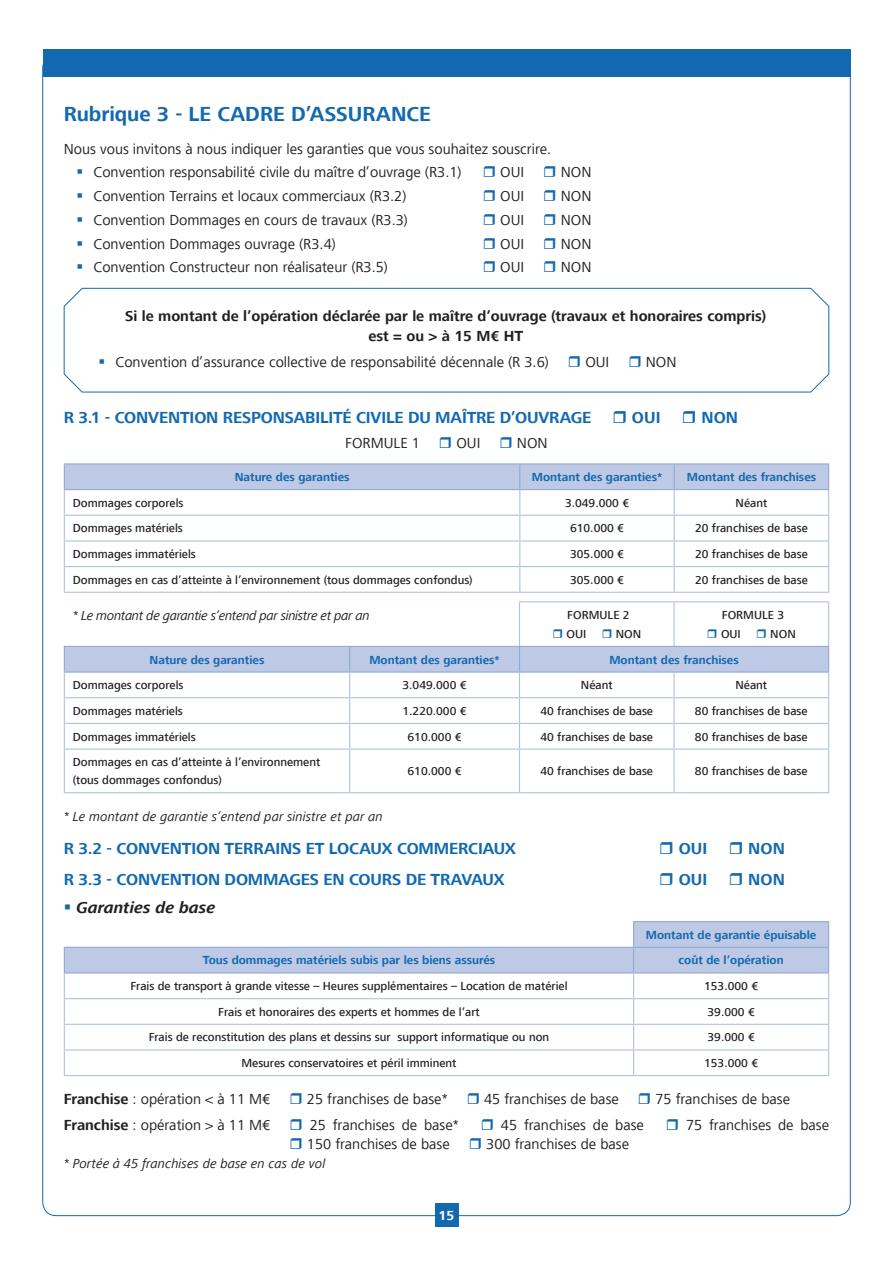
<style>
.page{position:relative;width:893px;height:1263px;background:#fff}
.page>*{position:absolute;margin:0;border:0;box-sizing:border-box;transform-origin:0 0}
.t1{font:700 21px "Frutiger Next LT";color:#1369b0}
.t2{font:700 16.5px "Frutiger Next LT";letter-spacing:-.01em;color:#1369b0}
.t3{font:italic 700 16.5px "Frutiger Next LT";color:#231f20}
.t4{font:15px "Frutiger Next LT";color:#231f20}
.t5{font:700 15px/20.4px "Frutiger Next LT";color:#231f20;text-align:center}
.t6{font:italic 13.5px "Frutiger Next LT";color:#231f20}
.t7{font:italic 13.5px "Frutiger Next LT";letter-spacing:-.03em;color:#231f20}
.t8{font:700 13.5px "Frutiger Next LT";color:#fff}
.t9{font:500 12px/18.9px "Frutiger Next LT";color:#231f20}
.t10{font:700 12px "Frutiger Next LT";color:#1369b0}
.s1{color:#1369b0}
.s2{font-weight:700}
</style>
<div class="page">
<div style="left:43px;top:49px;width:807px;height:27px;background:#1369b0"></div>
<div style="left:434px;top:1203px;width:24px;height:24px;background:#1369b0"></div>
<svg style="left:63px;top:287px;width:767px;height:106px"></svg>
<hr style="left:64px;top:463px;width:456px;height:1px;background:#91a9d4">
<hr style="left:520px;top:463px;width:154px;height:1px;background:#91a9d4">
<hr style="left:674px;top:463px;width:155px;height:1px;background:#91a9d4">
<svg style="left:64px;top:464px;width:765px;height:128px"></svg>
<hr style="left:64px;top:592px;width:456px;height:1px;background:#b2c1e1">
<hr style="left:520px;top:592px;width:154px;height:1px;background:#b2c1e1">
<hr style="left:674px;top:592px;width:155px;height:1px;background:#b2c1e1">
<hr style="left:519px;top:601px;width:155px;height:1px;background:#b2c1e1">
<hr style="left:519px;top:602px;width:1px;height:44px;background:#b2c1e1">
<hr style="left:674px;top:601px;width:155px;height:1px;background:#b2c1e1">
<hr style="left:673px;top:602px;width:2px;height:44px;background:#b2c1e1">
<hr style="left:828px;top:602px;width:1px;height:44px;background:#b2c1e1">
<hr style="left:64px;top:748px;width:286px;height:2px;background:#b2c1e1">
<hr style="left:64px;top:750px;width:1px;height:42px;background:#b2c1e1">
<hr style="left:350px;top:748px;width:169px;height:2px;background:#b2c1e1">
<hr style="left:349px;top:750px;width:1px;height:42px;background:#b2c1e1">
<hr style="left:519px;top:748px;width:155px;height:2px;background:#b2c1e1">
<hr style="left:519px;top:750px;width:1px;height:42px;background:#b2c1e1">
<hr style="left:674px;top:748px;width:155px;height:2px;background:#b2c1e1">
<hr style="left:673px;top:750px;width:2px;height:42px;background:#b2c1e1">
<hr style="left:828px;top:750px;width:1px;height:42px;background:#b2c1e1">
<hr style="left:64px;top:792px;width:286px;height:1px;background:#b2c1e1">
<hr style="left:350px;top:792px;width:169px;height:1px;background:#b2c1e1">
<hr style="left:519px;top:792px;width:155px;height:1px;background:#b2c1e1">
<hr style="left:674px;top:792px;width:155px;height:1px;background:#b2c1e1">
<svg style="left:64px;top:646px;width:765px;height:102px"></svg>
<hr style="left:519px;top:671px;width:155px;height:2px;background:#91a9d4">
<hr style="left:674px;top:671px;width:155px;height:2px;background:#91a9d4">
<hr style="left:64px;top:1075px;width:570px;height:1px;background:#b2c1e1">
<hr style="left:634px;top:1075px;width:195px;height:1px;background:#b2c1e1">
<hr style="left:633px;top:921px;width:196px;height:1px;background:#91a9d4">
<svg style="left:64px;top:922px;width:765px;height:153px"></svg>
<hr style="left:634px;top:947px;width:195px;height:1px;background:#91a9d4">
<svg style="left:553px;top:356px;width:27px;height:12px"></svg>
<svg style="left:613px;top:356px;width:27px;height:12px"></svg>
<h1 class="t1" style="left:64px;top:103px;width:369px">Rubrique 3 - LE CADRE D’ASSURANCE</h1>
<p class="t4" style="left:64px;top:140px;width:489px">Nous vous invitons à nous indiquer les garanties que vous souhaitez souscrire.</p>
<p class="t4" style="left:77px;top:164px;width:387px"><span class="s1">▪</span> Convention responsabilité civile du maître d’ouvrage (R3.1)</p>
<p class="t4" style="left:500px;top:164px;width:25px">OUI</p>
<p class="t4" style="left:561px;top:164px;width:32px">NON</p>
<p class="t4" style="left:77px;top:188px;width:331px"><span class="s1">▪</span> Convention Terrains et locaux commerciaux (R3.2)</p>
<p class="t4" style="left:500px;top:188px;width:25px">OUI</p>
<p class="t4" style="left:561px;top:188px;width:32px">NON</p>
<p class="t4" style="left:77px;top:212px;width:333px"><span class="s1">▪</span> Convention Dommages en cours de travaux (R3.3)</p>
<p class="t4" style="left:500px;top:212px;width:25px">OUI</p>
<p class="t4" style="left:561px;top:212px;width:32px">NON</p>
<p class="t4" style="left:77px;top:235px;width:261px"><span class="s1">▪</span> Convention Dommages ouvrage (R3.4)</p>
<p class="t4" style="left:500px;top:235px;width:25px">OUI</p>
<p class="t4" style="left:561px;top:235px;width:32px">NON</p>
<p class="t4" style="left:77px;top:259px;width:313px"><span class="s1">▪</span> Convention Constructeur non réalisateur (R3.5)</p>
<p class="t4" style="left:500px;top:259px;width:25px">OUI</p>
<p class="t4" style="left:561px;top:259px;width:32px">NON</p>
<p class="t5" style="left:125px;top:306px;width:643px">Si le montant de l’opération déclarée par le maître d’ouvrage (travaux et honoraires compris) est = ou &gt; à 15 M€ HT</p>
<p class="t4" style="left:99px;top:354px;width:452px"><span class="s1">▪</span> Convention d’assurance collective de responsabilité décennale (R 3.6)</p>
<p class="t4" style="left:585px;top:354px;width:25px">OUI</p>
<p class="t4" style="left:646px;top:354px;width:32px">NON</p>
<h2 class="t2" style="left:64px;top:408px;width:529px">R 3.1 - CONVENTION RESPONSABILITÉ CIVILE DU MAÎTRE D’OUVRAGE</h2>
<h2 class="t2" style="left:632px;top:408px;width:30px">OUI</h2>
<h2 class="t2" style="left:701px;top:408px;width:38px">NON</h2>
<p class="t4" style="left:345px;top:435px;width:76px">FORMULE 1</p>
<p class="t4" style="left:456px;top:435px;width:25px">OUI</p>
<p class="t4" style="left:517px;top:435px;width:32px">NON</p>
<p class="t10" style="left:235px;top:470px;width:116px">Nature des garanties</p>
<p class="t10" style="left:532px;top:470px;width:132px">Montant des garanties*</p>
<p class="t10" style="left:687px;top:470px;width:131px">Montant des franchises</p>
<p class="t9" style="left:73px;top:493px;width:112px">Dommages corporels</p>
<p class="t9" style="left:565px;top:493px;width:66px">3.049.000 €</p>
<p class="t9" style="left:736px;top:493px;width:33px">Néant</p>
<p class="t9" style="left:73px;top:519px;width:112px">Dommages matériels</p>
<p class="t9" style="left:570px;top:519px;width:55px">610.000 €</p>
<p class="t9" style="left:695px;top:519px;width:114px">20 franchises de base</p>
<p class="t9" style="left:73px;top:545px;width:124px">Dommages immatériels</p>
<p class="t9" style="left:570px;top:545px;width:55px">305.000 €</p>
<p class="t9" style="left:695px;top:545px;width:114px">20 franchises de base</p>
<p class="t9" style="left:73px;top:570px;width:401px">Dommages en cas d’atteinte à l’environnement (tous dommages confondus)</p>
<p class="t9" style="left:570px;top:570px;width:55px">305.000 €</p>
<p class="t9" style="left:695px;top:570px;width:114px">20 franchises de base</p>
<p class="t7" style="left:73px;top:608px;width:298px">* Le montant de garantie s’entend par sinistre et par an</p>
<p class="t9" style="left:566px;top:606px;width:65px">FORMULE 2<br>OUI</p>
<p class="t9" style="left:721px;top:606px;width:65px">FORMULE 3<br>OUI</p>
<p class="t9" style="left:616px;top:624px;width:27px">NON</p>
<p class="t9" style="left:770px;top:624px;width:27px">NON</p>
<p class="t10" style="left:150px;top:653px;width:116px">Nature des garanties</p>
<p class="t10" style="left:369px;top:653px;width:132px">Montant des garanties*</p>
<p class="t10" style="left:609px;top:653px;width:131px">Montant des franchises</p>
<p class="t9" style="left:73px;top:676px;width:112px">Dommages corporels</p>
<p class="t9" style="left:402px;top:676px;width:66px">3.049.000 €</p>
<p class="t9" style="left:581px;top:676px;width:33px">Néant</p>
<p class="t9" style="left:735px;top:676px;width:33px">Néant</p>
<p class="t9" style="left:73px;top:701px;width:112px">Dommages matériels</p>
<p class="t9" style="left:402px;top:701px;width:66px">1.220.000 €</p>
<p class="t9" style="left:540px;top:701px;width:114px">40 franchises de base</p>
<p class="t9" style="left:695px;top:701px;width:114px">80 franchises de base</p>
<p class="t9" style="left:73px;top:727px;width:124px">Dommages immatériels</p>
<p class="t9" style="left:408px;top:727px;width:55px">610.000 €</p>
<p class="t9" style="left:540px;top:727px;width:114px">40 franchises de base</p>
<p class="t9" style="left:695px;top:727px;width:114px">80 franchises de base</p>
<p class="t9" style="left:73px;top:753px;width:249px;line-height:18px">Dommages en cas d’atteinte à l’environnement (tous dommages confondus)</p>
<p class="t9" style="left:408px;top:762px;width:55px">610.000 €</p>
<p class="t9" style="left:540px;top:762px;width:114px">40 franchises de base</p>
<p class="t9" style="left:695px;top:762px;width:114px">80 franchises de base</p>
<p class="t6" style="left:64px;top:809px;width:321px">* Le montant de garantie s’entend par sinistre et par an</p>
<h2 class="t2" style="left:64px;top:839px;width:454px">R 3.2 - CONVENTION TERRAINS ET LOCAUX COMMERCIAUX</h2>
<h2 class="t2" style="left:679px;top:839px;width:30px">OUI</h2>
<h2 class="t2" style="left:748px;top:839px;width:38px">NON</h2>
<h2 class="t2" style="left:64px;top:870px;width:442px">R 3.3 - CONVENTION DOMMAGES EN COURS DE TRAVAUX</h2>
<h2 class="t2" style="left:679px;top:870px;width:30px">OUI</h2>
<h2 class="t2" style="left:748px;top:870px;width:38px">NON</h2>
<h2 class="t3" style="left:64px;top:898px;width:153px"><span class="s1">▪</span> Garanties de base</h2>
<p class="t10" style="left:646px;top:928px;width:172px">Montant de garantie épuisable</p>
<p class="t10" style="left:203px;top:954px;width:294px">Tous dommages matériels subis par les biens assurés</p>
<p class="t10" style="left:679px;top:954px;width:107px">coût de l’opération</p>
<p class="t9" style="left:130px;top:977px;width:439px">Frais de transport à grande vitesse – Heures supplémentaires – Location de matériel</p>
<p class="t9" style="left:704px;top:977px;width:55px">153.000 €</p>
<p class="t9" style="left:218px;top:1002px;width:263px">Frais et honoraires des experts et hommes de l’art</p>
<p class="t9" style="left:707px;top:1002px;width:49px">39.000 €</p>
<p class="t9" style="left:149px;top:1028px;width:402px">Frais de reconstitution des plans et dessins sur support informatique ou non</p>
<p class="t9" style="left:707px;top:1028px;width:49px">39.000 €</p>
<p class="t9" style="left:241px;top:1054px;width:217px">Mesures conservatoires et péril imminent</p>
<p class="t9" style="left:704px;top:1054px;width:55px">153.000 €</p>
<p class="t4" style="left:64px;top:1091px;width:208px"><span class="s2">Franchise</span> : opération &lt; à 11 M€</p>
<p class="t4" style="left:307px;top:1091px;width:142px">25 franchises de base*</p>
<p class="t4" style="left:484px;top:1091px;width:136px">45 franchises de base</p>
<p class="t4" style="left:655px;top:1091px;width:136px">75 franchises de base</p>
<p class="t4" style="left:64px;top:1116px;width:208px"><span class="s2">Franchise</span> : opération &gt; à 11 M€</p>
<p class="t4" style="left:310px;top:1116px;width:151px">25 franchises de base*</p>
<p class="t4" style="left:501px;top:1116px;width:145px">45 franchises de base</p>
<p class="t4" style="left:686px;top:1116px;width:145px">75 franchises de base</p>
<p class="t4" style="left:307px;top:1135px;width:144px">150 franchises de base</p>
<p class="t4" style="left:486px;top:1135px;width:144px">300 franchises de base</p>
<p class="t6" style="left:64px;top:1156px;width:263px">* Portée à 45 franchises de base en cas de vol</p>
<p class="t8" style="left:439px;top:1208px;width:17px">15</p>
</div>
